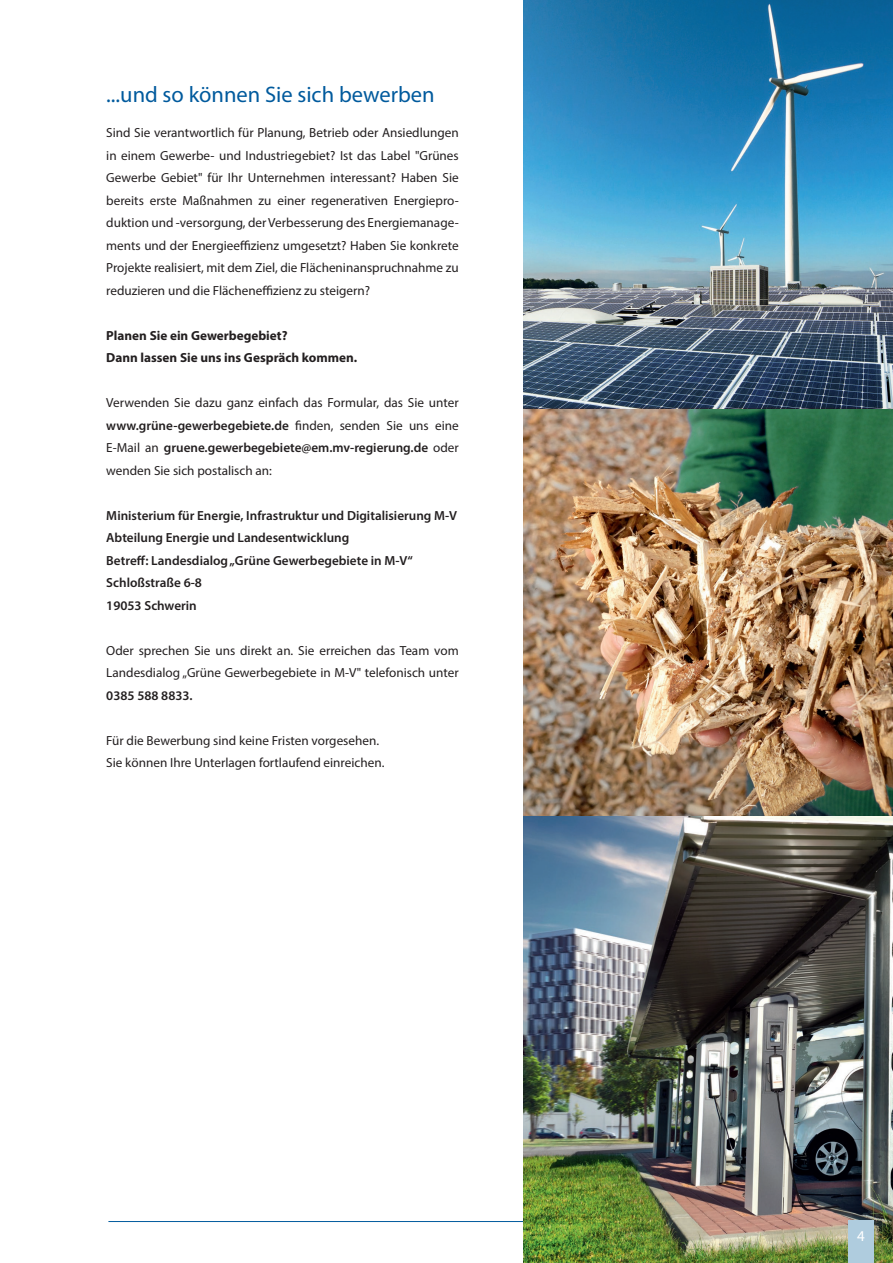
<style>
.page{position:relative;width:893px;height:1263px;background:#fff}
.page>*{position:absolute;margin:0;border:0;box-sizing:border-box;transform-origin:0 0}
.t1{font:22.5px "Myriad Pro";color:#015a9d}
.t2{font:15px "Myriad Pro";color:#fff}
.t3{font:13.2px/22.5px "Myriad Pro";color:#231f20;text-align:justify}
.t4{font:600 13.2px/22.5px "Myriad Pro";color:#231f20}
.t5{font:700 13.2px/22.5px "Myriad Pro";color:#231f20}
.s1{font-weight:600}
</style>
<div class="page">
<hr style="left:108px;top:1221px;width:722px;height:1px;background:#015a9d">
<img style="left:523px;top:0;width:370px;height:816px">
<img style="left:523px;top:816px;width:370px;height:447px">
<div style="left:848px;top:1220px;width:26px;height:43px;background:#afccde"></div>
<h1 class="t1" style="left:106px;top:80px;width:330px">...und so können Sie sich bewerben</h1>
<p class="t3" style="left:106px;top:121px;width:354px">Sind Sie verantwortlich für Planung, Betrieb oder Ansiedlungen in einem Gewerbe- und Industriegebiet? Ist das Label "Grünes Gewerbe Gebiet" für Ihr Unternehmen interessant? Haben Sie bereits erste Maßnahmen zu einer regenerativen Energiepro&shy;duktion und -versorgung, der Verbesserung des Energiemanage&shy;ments und der Energieeffizienz umgesetzt? Haben Sie konkrete Projekte realisiert, mit dem Ziel, die Flächeninanspruchnahme zu reduzieren und die Flächeneffizienz zu steigern?</p>
<p class="t5" style="left:106px;top:324px;width:252px">Planen Sie ein Gewerbegebiet?<br>Dann lassen Sie uns ins Gespräch kommen.</p>
<p class="t3" style="left:106px;top:391px;width:354px">Verwenden Sie dazu ganz einfach das Formular, das Sie unter <span class="s1">www.grüne-gewerbegebiete.de</span> finden, senden Sie uns eine E-Mail an <span class="s1">gruene.gewerbegebiete@em.mv-regierung.de</span> oder wenden Sie sich postalisch an:</p>
<p class="t4" style="left:106px;top:504px;width:352px">Ministerium für Energie, Infrastruktur und Digitalisierung M-V Abteilung Energie und Landesentwicklung<br>Betreff: Landesdialog „Grüne Gewerbegebiete in M-V“ Schloßstraße 6-8<br>19053 Schwerin</p>
<p class="t3" style="left:106px;top:639px;width:354px">Oder sprechen Sie uns direkt an. Sie erreichen das Team vom<br>Landesdialog „Grüne Gewerbegebiete in M-V" telefonisch unter</p>
<p class="t4" style="left:106px;top:684px;width:88px">0385 588 8833.</p>
<p class="t3" style="left:106px;top:729px;width:280px">Für die Bewerbung sind keine Fristen vorgesehen.<br>Sie können Ihre Unterlagen fortlaufend einreichen.</p>
<p class="t2" style="left:857px;top:1226px;width:9px">4</p>
</div>
